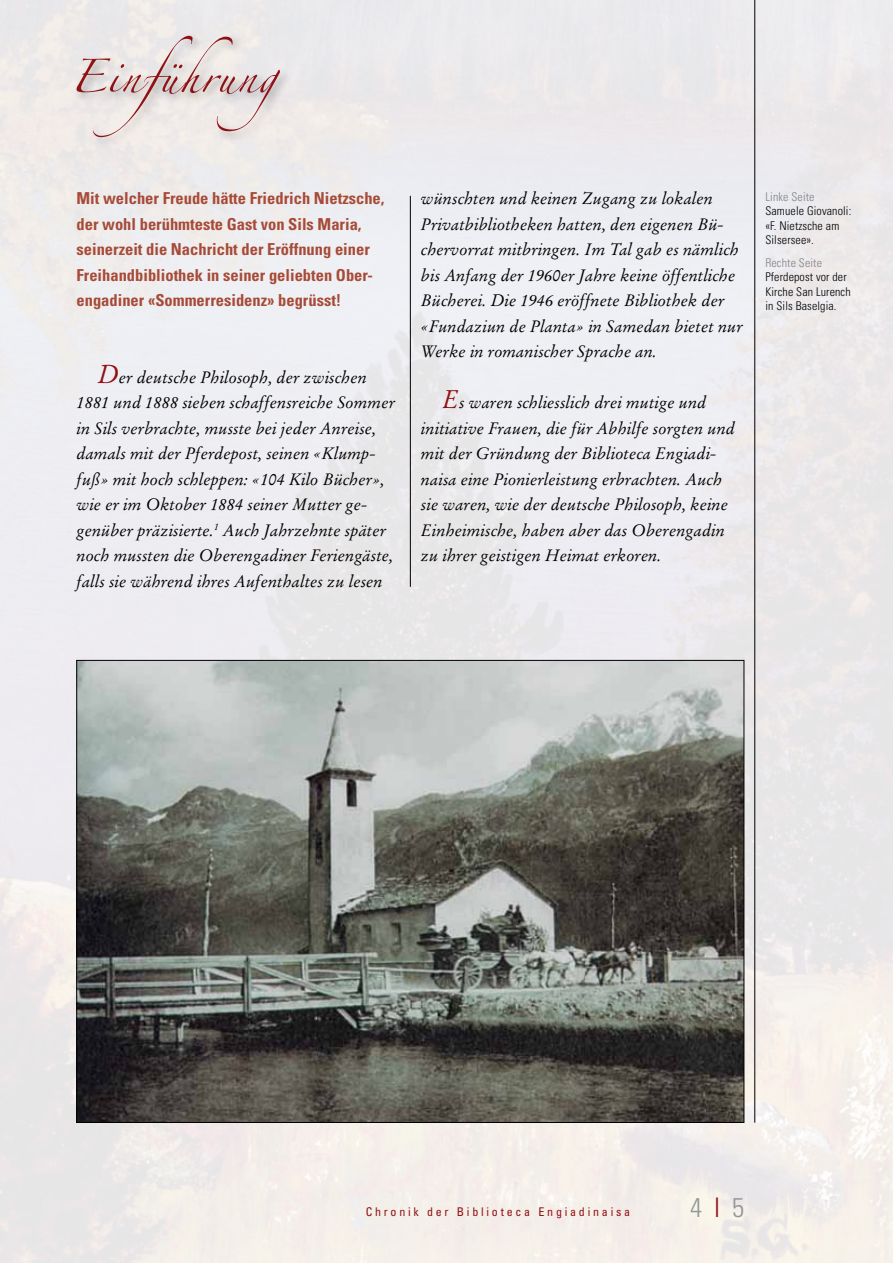
<style>
.page{position:relative;width:893px;height:1263px;background:#fff}
.page>*{position:absolute;margin:0;border:0;box-sizing:border-box;transform-origin:0 0}
.t1{font:300 condensed 27px "Univers";color:#939598}
.t2{font:italic 16.5px/25.5px "Stempel Garamond";color:#000}
.t3{font:700 condensed 16.5px/25.5px "Univers";color:#a74b38}
.t4{font:300 condensed 12px/14.4px "Univers";letter-spacing:.01em;color:#000}
.t5{font:condensed 12px "Univers";letter-spacing:.23em;color:#901114}
.t6{font:300 condensed 12px "Univers";letter-spacing:.01em;color:#808285}
.s1{font-size:25.5px;color:#901114}
.s2{color:#901114}
</style>
<div class="page">
<img style="left:0;top:0;width:893px;height:1263px">
<div style="left:73px;top:32px;width:219px;height:118px;background:#edeae8"></div>
<svg style="left:77px;top:36px;width:203px;height:101px"></svg>
<img style="left:79px;top:662px;width:663px;height:459px">
<hr style="left:754px;top:0;width:1px;height:1123px;background:#000">
<hr style="left:410px;top:196px;width:1px;height:391px;background:#000">
<p class="t3" style="left:77px;top:185px;width:309px">Mit welcher Freude hätte Friedrich Nietzsche, der wohl berühmteste Gast von Sils Maria, seinerzeit die Nachricht der Eröffnung einer Freihandbibliothek in seiner geliebten Ober&shy;engadiner «Sommerresidenz» begrüsst!</p>
<p class="t2" style="left:77px;top:364px;width:320px;text-indent:21px"><span class="s1">D</span>er deutsche Philosoph, der zwischen 1881 und 1888 sieben schaffensreiche Sommer in Sils verbrachte, musste bei jeder Anreise, damals mit der Pferdepost, seinen «Klump&shy;fuß» mit hoch schleppen: «104 Kilo Bücher», wie er im Oktober 1884 seiner Mutter ge&shy;genüber präzisierte.<sup>1</sup> Auch Jahrzehnte später noch mussten die Oberengadiner Feriengäste, falls sie während ihres Aufenthaltes zu lesen</p>
<p class="t2" style="left:421px;top:186px;width:323px">wünschten und keinen Zugang zu lokalen Privatbibliotheken hatten, den eigenen Bü&shy;chervorrat mitbringen. Im Tal gab es nämlich bis Anfang der 1960er Jahre keine öffentliche Bücherei. Die 1946 eröffnete Bibliothek der «Fundaziun de Planta» in Samedan bietet nur Werke in romanischer Sprache an.</p>
<p class="t2" style="left:421px;top:390px;width:316px;text-indent:21px"><span class="s1">E</span>s waren schliesslich drei mutige und initiative Frauen, die für Abhilfe sorgten und mit der Gründung der Biblioteca Engiadi&shy;naisa eine Pionierleistung erbrachten. Auch sie waren, wie der deutsche Philosoph, keine Einheimische, haben aber das Oberengadin zu ihrer geistigen Heimat erkoren.</p>
<p class="t6" style="left:765px;top:189px;width:51px">Linke Seite</p>
<p class="t4" style="left:765px;top:203px;width:87px">Samuele Giovanoli: «F. Nietzsche am<br>Silsersee».</p>
<p class="t6" style="left:765px;top:255px;width:58px">Rechte Seite</p>
<p class="t4" style="left:765px;top:270px;width:87px">Pferdepost vor der<br>Kirche San Lurench in Sils Baselgia.</p>
<p class="t5" style="left:366px;top:1204px;width:266px">Chronik der Biblioteca Engiadinaisa</p>
<h1 class="t1" style="left:690px;top:1191px;width:55px">4 <span class="s2">I</span> 5</h1>
</div>
